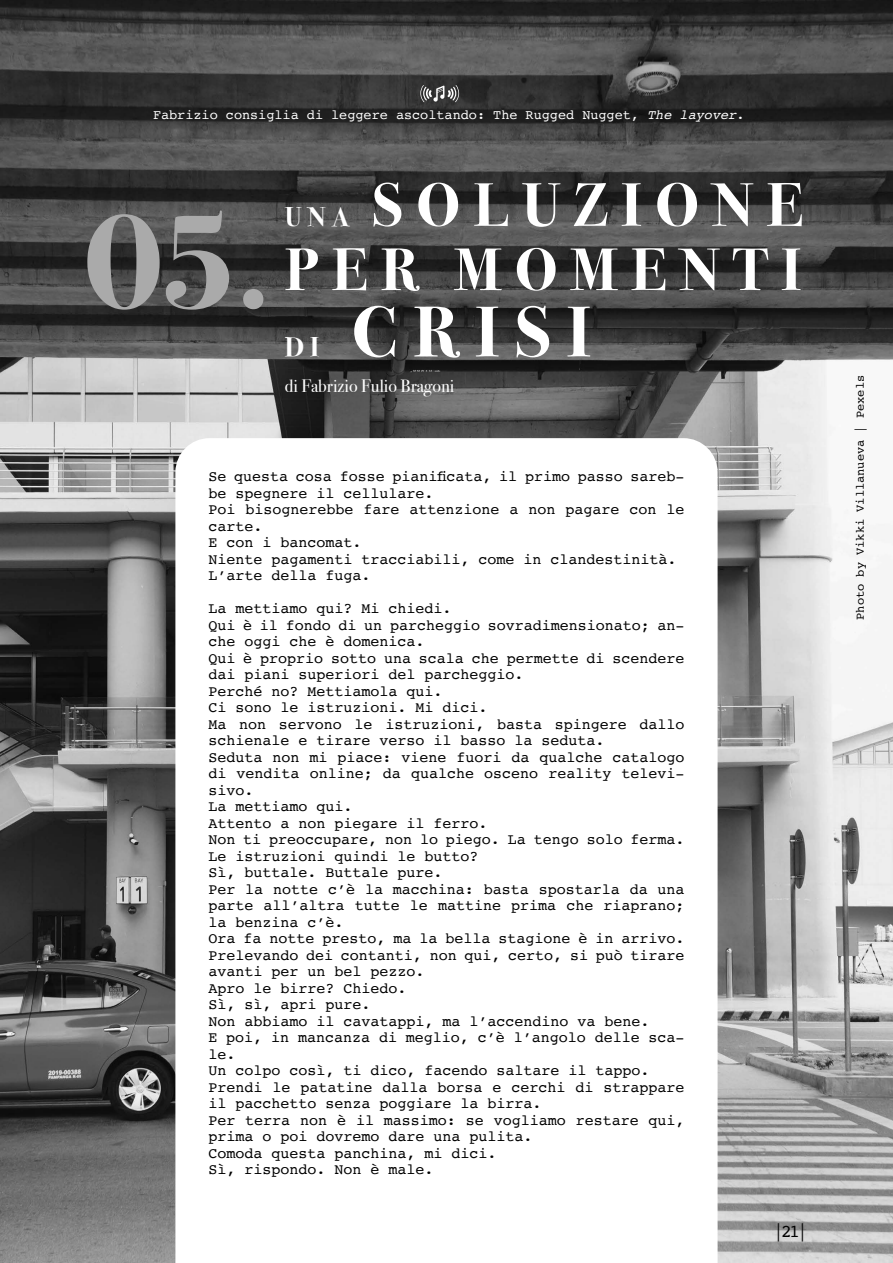
<style>
.page{position:relative;width:893px;height:1263px;background:#fff}
.page>*{position:absolute;margin:0;border:0;box-sizing:border-box;transform-origin:0 0}
.t1{font:700 140.55px "Bodoni Svty Two ITCTT";color:#aaa}
.t2{font:700 72px "Bodoni Svty Two ITCTT";letter-spacing:.22em;color:#fff}
.t3{font:700 61.5px "Bodoni Svty Two ITCTT";letter-spacing:.22em;color:#fff}
.t4{font:700 60px "Bodoni Svty Two ITCTT";letter-spacing:.22em;color:#fff}
.t5{font:700 27px "Bodoni Svty Two ITCTT";color:#fff}
.t6{font:18px "Bodoni Svty Two ITCTT";color:#fff}
.t7{font:18px "Courier";color:#000}
.TESTO{font:15px/16.5px "Courier";color:#000}
.t8{font:13.5px "Courier";color:#fff}
.t9{font:12px "Courier";color:#000}
.s1{font-style:italic}
</style>
<div class="page">
<img style="left:0;top:0;width:893px;height:1263px">
<svg style="left:175px;top:438px;width:543px;height:825px"></svg>
<svg style="left:420px;top:85px;width:39px;height:17px"></svg>
<p class="t8" style="left:153px;top:105px;width:593px">Fabrizio consiglia di leggere ascoltando: The Rugged Nugget, <span class="s1">The layover</span>.</p>
<p class="t1" style="left:84px;top:144px;width:190px">05.</p>
<p class="t5" style="left:285px;top:194px;width:66px">UNA</p>
<p class="t3" style="left:372px;top:154px;width:432px">SOLUZIONE</p>
<p class="t4" style="left:285px;top:220px;width:518px">PER MOMENTI</p>
<p class="t5" style="left:285px;top:325px;width:36px">DI</p>
<p class="t2" style="left:352px;top:273px;width:241px">CRISI</p>
<p class="t6" style="left:285px;top:371px;width:171px">di Fabrizio Fulio Bragoni</p>
<p class="TESTO" style="left:208px;top:468px;width:478px">Se questa cosa fosse pianificata, il primo passo sareb&shy;be spegnere il cellulare.</p>
<p class="TESTO" style="left:208px;top:501px;width:478px">Poi bisognerebbe fare attenzione a non pagare con le carte.</p>
<p class="TESTO" style="left:208px;top:534px;width:155px">E con i bancomat.</p>
<p class="TESTO" style="left:208px;top:550px;width:470px">Niente pagamenti tracciabili, come in clandestinità.</p>
<p class="TESTO" style="left:208px;top:567px;width:164px">L’arte della fuga.</p>
<p class="TESTO" style="left:208px;top:600px;width:245px">La mettiamo qui? Mi chiedi.</p>
<p class="TESTO" style="left:208px;top:616px;width:478px">Qui è il fondo di un parcheggio sovradimensionato; an&shy;che oggi che è domenica.</p>
<p class="TESTO" style="left:208px;top:649px;width:478px">Qui è proprio sotto una scala che permette di scendere dai piani superiori del parcheggio.</p>
<p class="TESTO" style="left:208px;top:682px;width:236px">Perché no? Mettiamola qui.</p>
<p class="TESTO" style="left:208px;top:699px;width:281px">Ci sono le istruzioni. Mi dici.</p>
<p class="TESTO" style="left:208px;top:715px;width:478px">Ma non servono le istruzioni, basta spingere dallo schienale e tirare verso il basso la seduta.</p>
<p class="TESTO" style="left:208px;top:748px;width:478px;text-align:justify">Seduta non mi piace: viene fuori da qualche catalogo di vendita online; da qualche osceno reality televi&shy;sivo.</p>
<p class="TESTO" style="left:208px;top:798px;width:145px">La mettiamo qui.</p>
<p class="TESTO" style="left:208px;top:814px;width:281px">Attento a non piegare il ferro.</p>
<p class="TESTO" style="left:208px;top:831px;width:478px">Non ti preoccupare, non lo piego. La tengo solo ferma.</p>
<p class="TESTO" style="left:208px;top:847px;width:272px">Le istruzioni quindi le butto?</p>
<p class="TESTO" style="left:208px;top:864px;width:236px">Sì, buttale. Buttale pure.</p>
<p class="TESTO" style="left:208px;top:880px;width:478px;text-align:justify">Per la notte c’è la macchina: basta spostarla da una parte all’altra tutte le mattine prima che riaprano; la benzina c’è.</p>
<p class="TESTO" style="left:208px;top:930px;width:478px">Ora fa notte presto, ma la bella stagione è in arrivo.</p>
<p class="TESTO" style="left:208px;top:946px;width:478px">Prelevando dei contanti, non qui, certo, si può tirare avanti per un bel pezzo.</p>
<p class="TESTO" style="left:208px;top:979px;width:200px">Apro le birre? Chiedo.</p>
<p class="TESTO" style="left:208px;top:996px;width:164px">Sì, sì, apri pure.</p>
<p class="TESTO" style="left:208px;top:1012px;width:443px">Non abbiamo il cavatappi, ma l’accendino va bene.</p>
<p class="TESTO" style="left:208px;top:1029px;width:478px">E poi, in mancanza di meglio, c’è l’angolo delle sca&shy;le.</p>
<p class="TESTO" style="left:208px;top:1062px;width:443px">Un colpo così, ti dico, facendo saltare il tappo.</p>
<p class="TESTO" style="left:208px;top:1078px;width:478px">Prendi le patatine dalla borsa e cerchi di strappare il pacchetto senza poggiare la birra.</p>
<p class="TESTO" style="left:208px;top:1111px;width:478px">Per terra non è il massimo: se vogliamo restare qui, prima o poi dovremo dare una pulita.</p>
<p class="TESTO" style="left:208px;top:1144px;width:290px">Comoda questa panchina, mi dici.</p>
<p class="TESTO" style="left:208px;top:1161px;width:227px">Sì, rispondo. Non è male.</p>
<p class="t7" style="left:773px;top:1217px;width:36px">|21|</p>
<p class="t9" style="left:851px;top:620px;width:246px;rotate:-90deg">Photo by Vikki Villanueva | Pexels</p>
</div>
